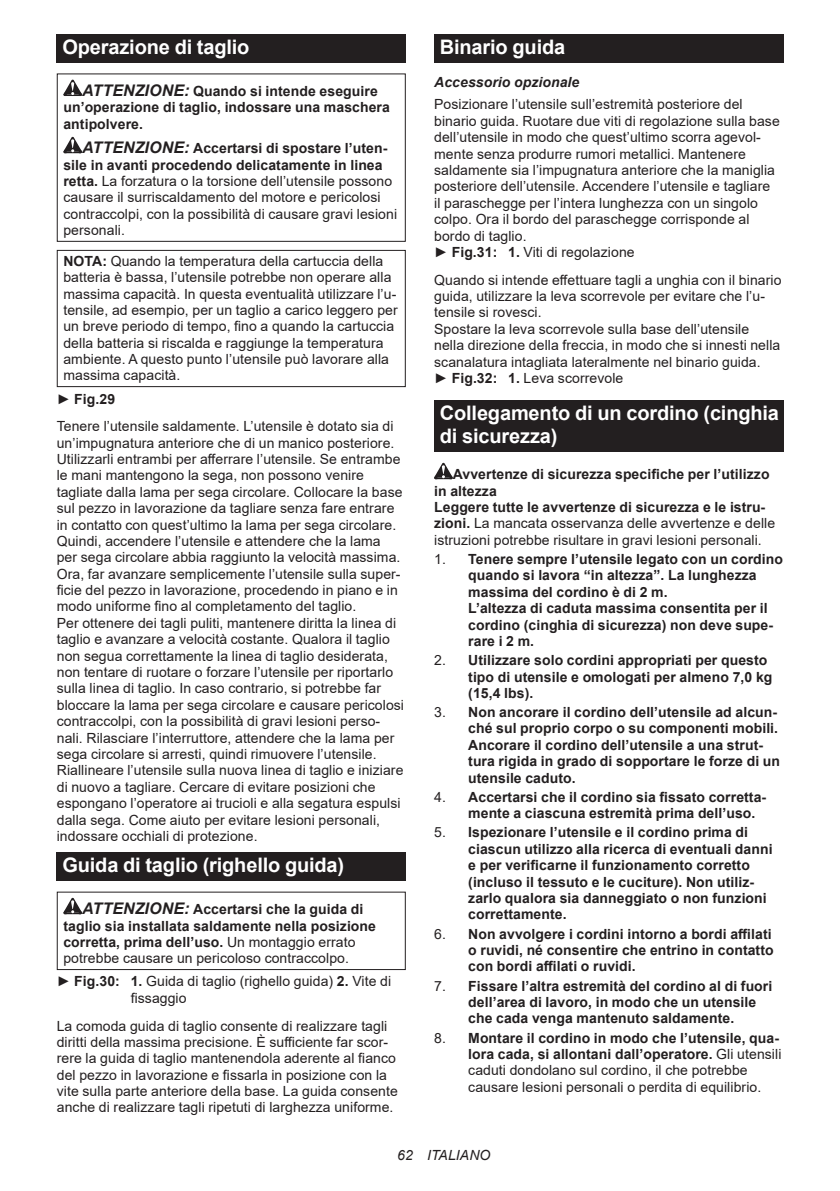
<style>
.page{position:relative;width:840px;height:1191px;background:#fff}
.page>*{position:absolute;margin:0;border:0;box-sizing:border-box;transform-origin:0 0}
.t1{font:700 20px/23.4px "Arial";letter-spacing:-.01em;color:#fff}
.t2{font:14px/16.4px "Arial";letter-spacing:.005em;color:#231f20}
.t3{font:700 14px/16.4px "Arial";letter-spacing:.005em;color:#231f20}
.t4{font:italic 700 14px "Arial";letter-spacing:.005em;color:#231f20}
.t5{font:italic 14px "Arial";letter-spacing:.005em;color:#231f20}
.s1{font-style:italic;font-size:16px}
.s2{font-weight:700;font-style:italic;font-size:16px}
.s3{font-weight:700}
.s4{font-weight:400}
</style>
<div class="page">
<div style="left:57px;top:34px;width:348px;height:29px;background:#231f20"></div>
<svg style="left:63px;top:80px;width:19px;height:16px"></svg>
<svg style="left:63px;top:137px;width:19px;height:16px"></svg>
<div style="left:57px;top:73px;width:348px;height:169px;border:1px solid #231f20"></div>
<div style="left:57px;top:250px;width:348px;height:137px;border:1px solid #231f20"></div>
<div style="left:57px;top:852px;width:348px;height:28px;background:#231f20"></div>
<svg style="left:63px;top:898px;width:19px;height:16px"></svg>
<div style="left:57px;top:891px;width:348px;height:79px;border:1px solid #231f20"></div>
<div style="left:434px;top:34px;width:348px;height:29px;background:#231f20"></div>
<div style="left:434px;top:400px;width:348px;height:52px;background:#231f20"></div>
<svg style="left:434px;top:463px;width:18px;height:16px"></svg>
<h1 class="t1" style="left:62px;top:36px;width:188px">Operazione di taglio</h1>
<p class="t3" style="left:63px;top:83px;width:328px;text-indent:19px"><span class="s1">ATTENZIONE:</span> Quando si intende eseguire un’operazione di taglio, indossare una maschera antipolvere.</p>
<p class="t2" style="left:63px;top:140px;width:335px;text-indent:19px"><span class="s2">ATTENZIONE:</span> <span class="s3">Accertarsi di spostare l’uten&shy;sile in avanti procedendo delicatamente in linea retta.</span> La forzatura o la torsione dell’utensile possono causare il surriscaldamento del motore e pericolosi contraccolpi, con la possibilità di causare gravi lesioni personali.</p>
<p class="t2" style="left:63px;top:252px;width:335px"><span class="s3">NOTA:</span> Quando la temperatura della cartuccia della batteria è bassa, l’utensile potrebbe non operare alla massima capacità. In questa eventualità utilizzare l’u&shy;tensile, ad esempio, per un taglio a carico leggero per un breve periodo di tempo, fino a quando la cartuccia della batteria si riscalda e raggiunge la temperatura ambiente. A questo punto l’utensile può lavorare alla massima capacità.</p>
<p class="t2" style="left:57px;top:384px;width:338px;line-height:27.8px">► <span class="s3">Fig.29<br></span>Tenere l’utensile saldamente. L’utensile è dotato sia di</p>
<p class="t2" style="left:57px;top:434px;width:348px">un’impugnatura anteriore che di un manico posteriore.<br>Utilizzarli entrambi per afferrare l’utensile. Se entrambe le mani mantengono la sega, non possono venire tagliate dalla lama per sega circolare. Collocare la base sul pezzo in lavorazione da tagliare senza fare entrare in contatto con quest’ultimo la lama per sega circolare.<br>Quindi, accendere l’utensile e attendere che la lama per sega circolare abbia raggiunto la velocità massima.<br>Ora, far avanzare semplicemente l’utensile sulla super&shy;ficie del pezzo in lavorazione, procedendo in piano e in modo uniforme fino al completamento del taglio.<br>Per ottenere dei tagli puliti, mantenere diritta la linea di taglio e avanzare a velocità costante. Qualora il taglio non segua correttamente la linea di taglio desiderata, non tentare di ruotare o forzare l’utensile per riportarlo sulla linea di taglio. In caso contrario, si potrebbe far bloccare la lama per sega circolare e causare pericolosi contraccolpi, con la possibilità di gravi lesioni perso&shy;nali. Rilasciare l’interruttore, attendere che la lama per sega circolare si arresti, quindi rimuovere l’utensile.<br>Riallineare l’utensile sulla nuova linea di taglio e iniziare di nuovo a tagliare. Cercare di evitare posizioni che espongano l’operatore ai trucioli e alla segatura espulsi dalla sega. Come aiuto per evitare lesioni personali, indossare occhiali di protezione.</p>
<h1 class="t1" style="left:62px;top:853px;width:283px">Guida di taglio (righello guida)</h1>
<p class="t3" style="left:63px;top:901px;width:314px;text-indent:19px"><span class="s1">ATTENZIONE:</span> Accertarsi che la guida di taglio sia installata saldamente nella posizione corretta, prima dell’uso. <span class="s4">Un montaggio errato potrebbe causare un pericoloso contraccolpo.</span></p>
<p class="t2" style="left:131px;top:973px;width:262px;text-indent:-74px">► <span class="s3">Fig.30: 1.</span> Guida di taglio (righello guida) <span class="s3">2.</span> Vite di fissaggio</p>
<p class="t2" style="left:57px;top:1017px;width:342px">La comoda guida di taglio consente di realizzare tagli diritti della massima precisione. È sufficiente far scor&shy;rere la guida di taglio mantenendola aderente al fianco del pezzo in lavorazione e fissarla in posizione con la vite sulla parte anteriore della base. La guida consente anche di realizzare tagli ripetuti di larghezza uniforme.</p>
<h1 class="t1" style="left:439px;top:36px;width:127px">Binario guida</h1>
<p class="t4" style="left:434px;top:73px;width:147px">Accessorio opzionale</p>
<p class="t2" style="left:434px;top:96px;width:347px">Posizionare l’utensile sull’estremità posteriore del binario guida. Ruotare due viti di regolazione sulla base dell’utensile in modo che quest’ultimo scorra agevol&shy;mente senza produrre rumori metallici. Mantenere saldamente sia l’impugnatura anteriore che la maniglia posteriore dell’utensile. Accendere l’utensile e tagliare il paraschegge per l’intera lunghezza con un singolo colpo. Ora il bordo del paraschegge corrisponde al bordo di taglio.<br>► <span class="s3">Fig.31: 1.</span> Viti di regolazione</p>
<p class="t2" style="left:434px;top:271px;width:348px">Quando si intende effettuare tagli a unghia con il binario guida, utilizzare la leva scorrevole per evitare che l’u&shy;tensile si rovesci.<br>Spostare la leva scorrevole sulla base dell’utensile nella direzione della freccia, in modo che si innesti nella scanalatura intagliata lateralmente nel binario guida.<br>► <span class="s3">Fig.32: 1.</span> Leva scorrevole</p>
<h1 class="t1" style="left:439px;top:401px;width:340px">Collegamento di un cordino (cinghia di sicurezza)</h1>
<p class="t3" style="left:434px;top:466px;width:342px;text-indent:19px">Avvertenze di sicurezza specifiche per l’utilizzo in altezza<br>Leggere tutte le avvertenze di sicurezza e le istru&shy;zioni. <span class="s4">La mancata osservanza delle avvertenze e delle istruzioni potrebbe risultare in gravi lesioni personali.</span></p>
<p class="t3" style="left:468px;top:551px;width:316px;text-indent:-34px"><span class="s4">1.</span> Tenere sempre l’utensile legato con un cordino quando si lavora “in altezza”. La lunghezza massima del cordino è di 2 m.<br>L’altezza di caduta massima consentita per il cordino (cinghia di sicurezza) non deve supe&shy;rare i 2 m.</p>
<p class="t3" style="left:468px;top:652px;width:305px;text-indent:-34px"><span class="s4">2.</span> Utilizzare solo cordini appropriati per questo tipo di utensile e omologati per almeno 7,0 kg (15,4 lbs).</p>
<p class="t3" style="left:468px;top:704px;width:313px;text-indent:-34px"><span class="s4">3.</span> Non ancorare il cordino dell’utensile ad alcun&shy;ché sul proprio corpo o su componenti mobili.<br>Ancorare il cordino dell’utensile a una strut&shy;tura rigida in grado di sopportare le forze di un utensile caduto.</p>
<p class="t3" style="left:468px;top:789px;width:299px;text-indent:-34px"><span class="s4">4.</span> Accertarsi che il cordino sia fissato corretta&shy;mente a ciascuna estremità prima dell’uso.</p>
<p class="t3" style="left:468px;top:824px;width:306px;text-indent:-34px"><span class="s4">5.</span> Ispezionare l’utensile e il cordino prima di ciascun utilizzo alla ricerca di eventuali danni e per verificarne il funzionamento corretto (incluso il tessuto e le cuciture). Non utiliz&shy;zarlo qualora sia danneggiato o non funzioni correttamente.</p>
<p class="t3" style="left:468px;top:925px;width:307px;text-indent:-34px"><span class="s4">6.</span> Non avvolgere i cordini intorno a bordi affilati o ruvidi, né consentire che entrino in contatto con bordi affilati o ruvidi.</p>
<p class="t3" style="left:468px;top:977px;width:305px;text-indent:-34px"><span class="s4">7.</span> Fissare l’altra estremità del cordino al di fuori dell’area di lavoro, in modo che un utensile che cada venga mantenuto saldamente.</p>
<p class="t2" style="left:468px;top:1029px;width:314px;text-indent:-34px">8. <span class="s3">Montare il cordino in modo che l’utensile, qua&shy;lora cada, si allontani dall’operatore.</span> Gli utensili caduti dondolano sul cordino, il che potrebbe causare lesioni personali o perdita di equilibrio.</p>
<p class="t5" style="left:397px;top:1146px;width:95px">62 ITALIANO</p>
</div>
